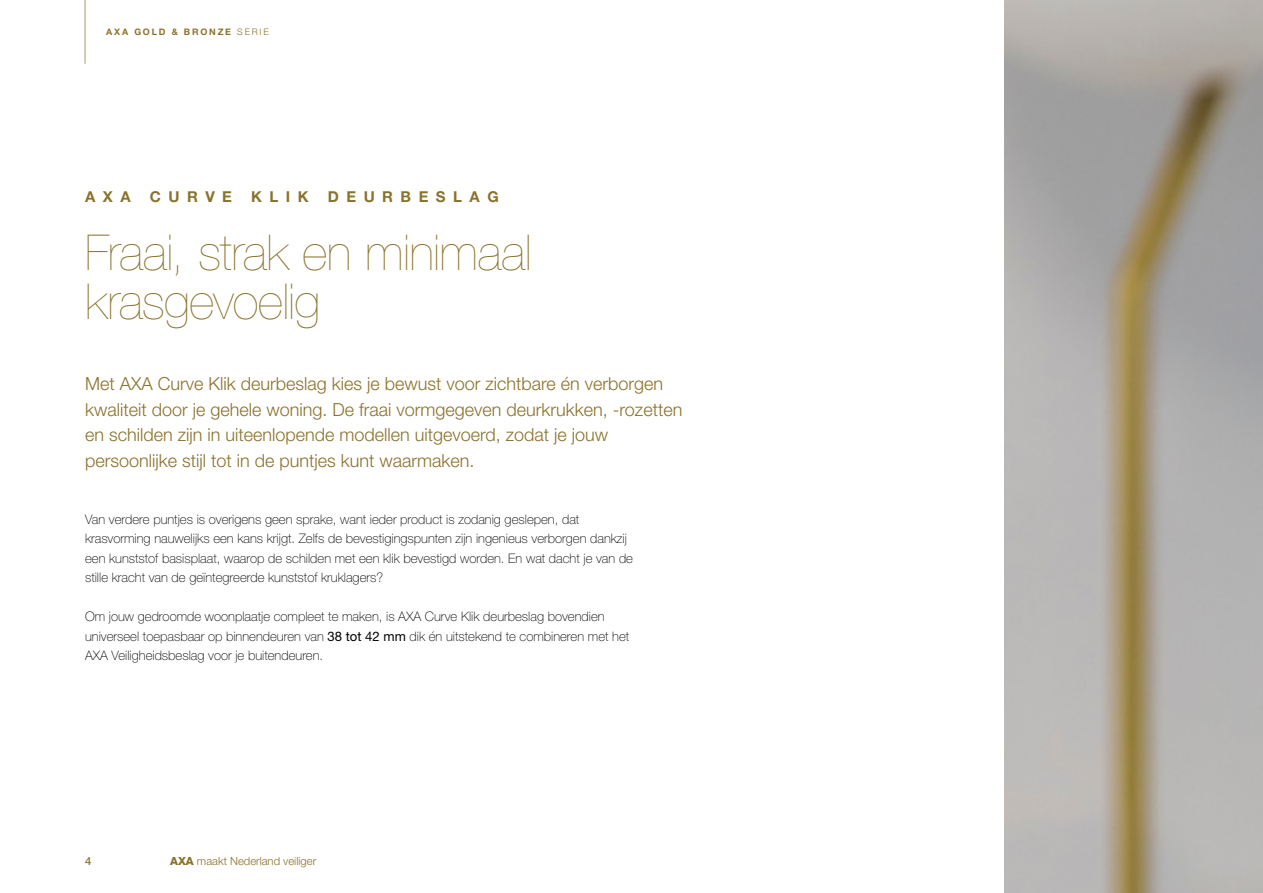
<style>
.page{position:relative;width:1263px;height:893px;background:#fff}
.page>*{position:absolute;margin:0;border:0;box-sizing:border-box;transform-origin:0 0}
.t1{font:200 49.5px/48.8px "Helvetica Neue LT Pro";letter-spacing:-.01em;color:#8b722c}
.t2{font:300 18px/25.5px "Helvetica Neue LT Pro";color:#8b722c}
.t3{font:700 15px "Helvetica Neue LT Pro";letter-spacing:.5em;color:#8b722c}
.t4{font:100 13.2px/19.5px "Helvetica Neue LT Pro";color:#000}
.t5{font:300 11.25px "Helvetica Neue LT Pro";color:#8b722c}
.t6{font:500 11.25px "Helvetica Neue LT Pro";color:#8b722c}
.t7{font:700 9px "Helvetica Neue LT Pro";letter-spacing:.2em;color:#8b722c}
.s1{font-weight:300}
.s2{font-weight:400}
.s3{font-weight:800}
</style>
<div class="page">
<img style="left:1004px;top:0;width:259px;height:893px">
<hr style="left:85px;top:0;width:1px;height:64px;background:#ae985f">
<p class="t7" style="left:106px;top:26px;width:164px">AXA GOLD &amp; BRONZE <span class="s1">SERIE</span></p>
<p class="t3" style="left:85px;top:187px;width:47px">AXA</p>
<p class="t3" style="left:150px;top:187px;width:84px">CURVE</p>
<p class="t3" style="left:251px;top:187px;width:59px">KLIK</p>
<p class="t3" style="left:328px;top:187px;width:172px">DEURBESLAG</p>
<h1 class="t1" style="left:85px;top:228px;width:448px">Fraai, strak en minimaal krasgevoelig</h1>
<p class="t2" style="left:85px;top:371px;width:599px">Met AXA Curve Klik deurbeslag kies je bewust voor zichtbare én verborgen kwaliteit door je gehele woning. De fraai vormgegeven deurkrukken, -rozetten en schilden zijn in uiteenlopende modellen uitgevoerd, zodat je jouw persoonlijke stijl tot in de puntjes kunt waarmaken.</p>
<p class="t4" style="left:85px;top:509px;width:550px">Van verdere puntjes is overigens geen sprake, want ieder product is zodanig geslepen, dat krasvorming nauwelijks een kans krijgt. Zelfs de bevestigingspunten zijn ingenieus verborgen dankzij een kunststof basisplaat, waarop de schilden met een klik bevestigd worden. En wat dacht je van de stille kracht van de geïntegreerde kunststof kruklagers?</p>
<p class="t4" style="left:85px;top:607px;width:546px">Om jouw gedroomde woonplaatje compleet te maken, is AXA Curve Klik deurbeslag bovendien universeel toepasbaar op binnendeuren van <span class="s2">38 tot 42 mm</span> dik én uitstekend te combineren met het<br>AXA Veiligheidsbeslag voor je buitendeuren.</p>
<p class="t6" style="left:85px;top:854px;width:8px">4</p>
<p class="t5" style="left:170px;top:854px;width:148px"><span class="s3">AXA</span> maakt Nederland veiliger</p>
</div>
